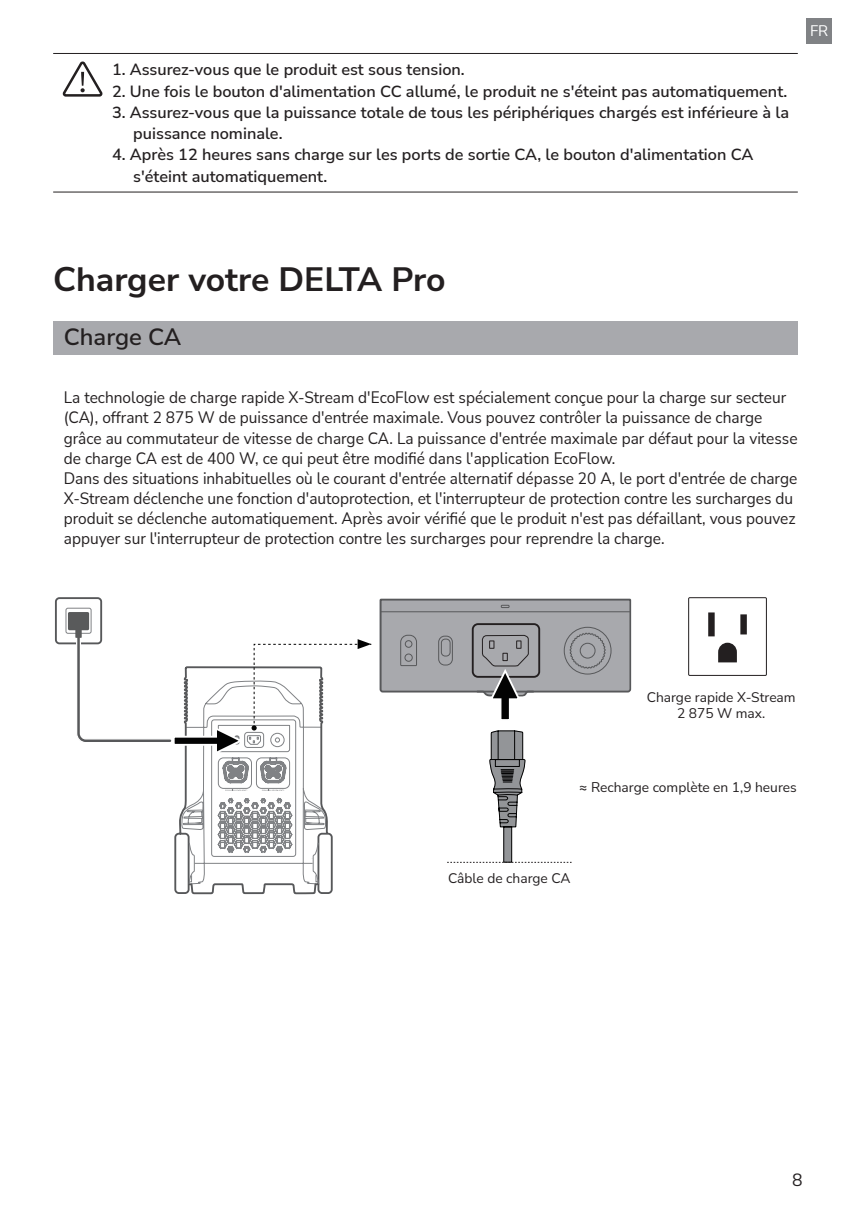
<style>
.page{position:relative;width:851px;height:1205px;background:#fff}
.page>*{position:absolute;margin:0;border:0;box-sizing:border-box;transform-origin:0 0}
._1级标题{font:700 33.75px "Nunito Sans";letter-spacing:-.005em;color:#231f20}
.二级标题{font:600 23.75px "Nunito Sans";color:#231f20}
.t1{font:17.5px "Nunito Sans";color:#231f20}
.正文2_不缩{font:16.25px/20px "Nunito Sans";color:#231f20;scale:.95 1}
.正文{font:600 16.25px/21.2px "Nunito Sans";color:#231f20}
.t2{font:15px "Nunito Sans";color:#fff}
.正文-2{font:13.75px/16.2px "Nunito Sans";color:#231f20;text-align:center}
.s1{font-weight:600}
</style>
<div class="page">
<div style="left:806px;top:18px;width:25px;height:25px;background:#808285"></div>
<div style="left:53px;top:321px;width:744px;height:33px;background:#a8a9ad"></div>
<hr style="left:53px;top:53px;width:744px;height:1px;background:#231f20">
<hr style="left:53px;top:192px;width:744px;height:1px;background:#231f20">
<svg style="left:62px;top:61px;width:41px;height:36px"></svg>
<div style="left:708px;top:612px;width:6px;height:24px;background:#231f20"></div>
<div style="left:740px;top:614px;width:6px;height:20px;background:#231f20"></div>
<svg style="left:718px;top:643px;width:18px;height:19px"></svg>
<div style="left:688px;top:597px;width:78px;height:78px;border:1px solid #231f20"></div>
<div style="left:55px;top:597px;width:47px;height:47px;border:2px solid #57585a;border-radius:4px"></div>
<div style="left:66px;top:608px;width:25px;height:25px;border:1px solid #808285;border-radius:2px"></div>
<svg style="left:447px;top:730px;width:124px;height:133px"></svg>
<svg style="left:174px;top:791px;width:159px;height:104px"></svg>
<svg style="left:188px;top:797px;width:131px;height:87px"></svg>
<svg style="left:379px;top:598px;width:253px;height:122px"></svg>
<svg style="left:68px;top:612px;width:304px;height:179px"></svg>
<p class="正文" style="left:112px;top:58px;width:354px">1. Assurez-vous que le produit est sous tension.</p>
<p class="正文" style="left:112px;top:80px;width:676px">2. Une fois le bouton d'alimentation CC allumé, le produit ne s'éteint pas automatiquement.</p>
<p class="正文" style="left:133px;top:101px;width:657px;text-indent:-21px">3. Assurez-vous que la puissance totale de tous les périphériques chargés est inférieure à la puissance nominale.</p>
<p class="正文" style="left:133px;top:143px;width:621px;text-indent:-21px">4. Après 12 heures sans charge sur les ports de sortie CA, le bouton d'alimentation CA s'éteint automatiquement.</p>
<p class="t2" style="left:809px;top:21px;width:20px">FR</p>
<p class="_1级标题" style="left:53px;top:256px;width:394px">Charger votre DELTA Pro</p>
<p class="二级标题" style="left:64px;top:320px;width:119px">Charge CA</p>
<p class="正文2_不缩" style="left:64px;top:387px;width:773px">La technologie de charge rapide X-Stream d'EcoFlow est spécialement conçue pour la charge sur secteur (CA), offrant 2 875 W de puissance d'entrée maximale. Vous pouvez contrôler la puissance de charge grâce au commutateur de vitesse de charge CA. La puissance d'entrée maximale par défaut pour la vitesse de charge CA est de 400 W, ce qui peut être modifié dans l'application EcoFlow.</p>
<p class="正文2_不缩" style="left:64px;top:467px;width:773px">Dans des situations inhabituelles où le courant d'entrée alternatif dépasse 20 A, le port d'entrée de charge X-Stream déclenche une fonction d'autoprotection, et l'interrupteur de protection contre les surcharges du produit se déclenche automatiquement. Après avoir vérifié que le produit n'est pas défaillant, vous pouvez appuyer sur l'interrupteur de protection contre les surcharges pour reprendre la charge.</p>
<p class="正文-2" style="left:646px;top:689px;width:150px">Charge rapide X-Stream<br>2 875 W max.</p>
<p class="正文-2" style="left:579px;top:779px;width:219px"><span class="s1">≈</span> Recharge complète en 1,9 heures</p>
<p class="正文-2" style="left:448px;top:869px;width:124px">Câble de charge CA</p>
<p class="t1" style="left:792px;top:1167px;width:12px">8</p>
</div>
